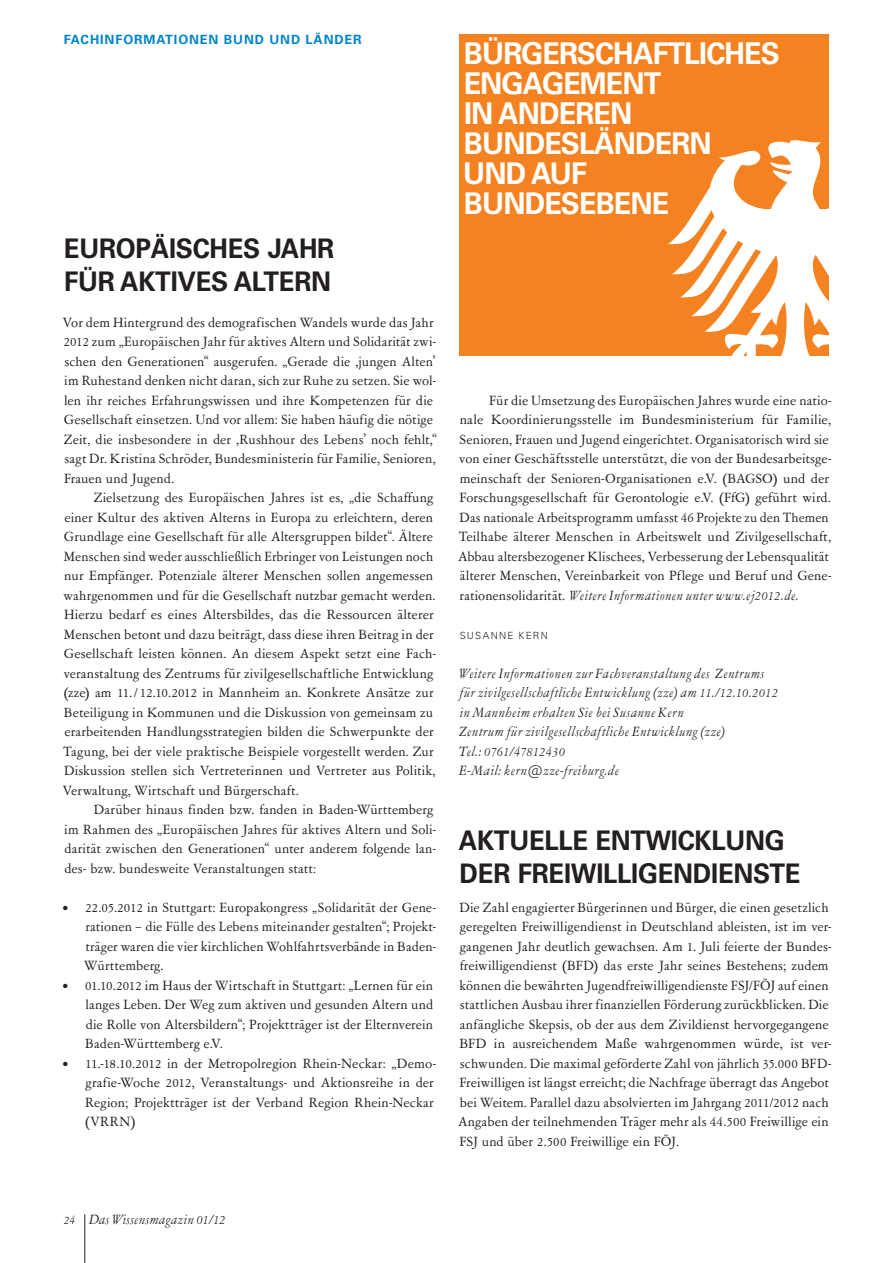
<style>
.page{position:relative;width:893px;height:1263px;background:#fff}
.page>*{position:absolute;margin:0;border:0;box-sizing:border-box;transform-origin:0 0}
.Head_klein{font:700 30px/30px "Univers LT";letter-spacing:-.03em;color:#fff;scale:.95 1}
.Head_XS{font:700 27px/33px "Univers LT";letter-spacing:-.01em;color:#231f20;scale:.95 1}
.Fließtext_Einzug{font:15px/19.5px "Garamont Amst SB Rom";letter-spacing:.01em;color:#231f20}
.Fließtext{font:15px/19.5px "Garamont Amst SB Rom";letter-spacing:.005em;color:#231f20}
.Kasten_Copy_linksbün{font:italic 15px/19.5px "Garamont Amst SB";letter-spacing:.045em;color:#231f20}
.Kasten_Copy_linksbün-2{font:italic 15px "Garamont Amst SB";letter-spacing:.01em;color:#231f20}
.Kopf_rechts{font:700 12.75px "Univers LT";letter-spacing:.07em;color:#0084ca}
.Fließtext-2{font:300 9.9px "Univers LT";letter-spacing:.13em;color:#231f20}
.s1{font-family:"Garamont Amst SB";font-style:italic}
.s2{font-size:13.5px}
</style>
<div class="page">
<hr style="left:84px;top:1214px;width:1px;height:49px;background:#231f20">
<div style="left:459px;top:34px;width:370px;height:322px;background:#f58220"></div>
<svg style="left:668px;top:140px;width:161px;height:216px;fill:#fff"></svg>
<p class="Kopf_rechts" style="left:64px;top:32px;width:299px">FACHINFORMATIONEN BUND UND LÄNDER</p>
<p class="Head_XS" style="left:64px;top:233px;width:286px">EUROPÄISCHES JAHR<br>FÜR AKTIVES ALTERN</p>
<p class="Fließtext" style="left:63px;top:313px;width:376px">Vor dem Hintergrund des demografischen Wandels wurde das Jahr 2012 zum „Europäischen Jahr für aktives Altern und Solidarität zwi&shy;schen den Generationen“ ausgerufen. „Gerade die ‚jungen Alten’ im Ruhestand denken nicht daran, sich zur Ruhe zu setzen. Sie wol&shy;len ihr reiches Erfahrungswissen und ihre Kompetenzen für die Gesellschaft einsetzen. Und vor allem: Sie haben häufig die nötige Zeit, die insbesondere in der ‚Rushhour des Lebens’ noch fehlt,“ sagt Dr. Kristina Schröder, Bundesministerin für Familie, Senioren, Frauen und Jugend.</p>
<p class="Fließtext_Einzug" style="left:63px;top:488px;width:374px;text-indent:31px">Zielsetzung des Europäischen Jahres ist es, „die Schaffung einer Kultur des aktiven Alterns in Europa zu erleichtern, deren Grundlage eine Gesellschaft für alle Altersgruppen bildet“. Ältere Menschen sind weder ausschließlich Erbringer von Leistungen noch nur Empfänger. Potenziale älterer Menschen sollen angemessen wahrgenommen und für die Gesellschaft nutzbar gemacht werden.<br>Hierzu bedarf es eines Altersbildes, das die Ressourcen älterer Menschen betont und dazu beiträgt, dass diese ihren Beitrag in der Gesellschaft leisten können. An diesem Aspekt setzt eine Fach&shy;veranstaltung des Zentrums für zivilgesellschaftliche Entwicklung (zze) am 11. / 12.10.2012 in Mannheim an. Konkrete Ansätze zur Beteiligung in Kommunen und die Diskussion von gemeinsam zu erarbeitenden Handlungsstrategien bilden die Schwerpunkte der Tagung, bei der viele praktische Beispiele vorgestellt werden. Zur Diskussion stellen sich Vertreterinnen und Vertreter aus Politik, Verwaltung, Wirtschaft und Bürgerschaft.</p>
<p class="Fließtext_Einzug" style="left:64px;top:800px;width:374px;text-indent:30px">Darüber hinaus finden bzw. fanden in Baden-Württemberg im Rahmen des „Europäischen Jahres für aktives Altern und Soli&shy;darität zwischen den Generationen“ unter anderem folgende lan&shy;des- bzw. bundesweite Veranstaltungen statt:</p>
<p class="Fließtext_Einzug" style="left:84px;top:898px;width:354px;text-align:justify;text-indent:-22px">• 22.05.2012 in Stuttgart: Europakongress „Solidarität der Gene&shy;rationen – die Fülle des Lebens miteinander gestalten“; Projekt&shy;träger waren die vier kirchlichen Wohlfahrtsverbände in Baden-Württemberg.</p>
<p class="Fließtext" style="left:85px;top:976px;width:349px;text-align:justify;text-indent:-23px">• 01.10.2012 im Haus der Wirtschaft in Stuttgart: „Lernen für ein langes Leben. Der Weg zum aktiven und gesunden Altern und die Rolle von Altersbildern“; Projektträger ist der Elternverein Baden-Württemberg e.V.</p>
<p class="Fließtext" style="left:85px;top:1054px;width:352px;text-align:justify;text-indent:-23px">• 11.-18.10.2012 in der Metropolregion Rhein-Neckar: „Demo&shy;grafie-Woche 2012, Veranstaltungs- und Aktionsreihe in der Region; Projektträger ist der Verband Region Rhein-Neckar (VRRN)</p>
<p class="Head_klein" style="left:464px;top:39px;width:334px">BÜRGERSCHAFTLICHES<br>ENGAGEMENT<br>IN ANDEREN<br>BUNDESLÄNDERN</p>
<p class="Head_klein" style="left:463px;top:159px;width:132px">UND AUF</p>
<p class="Head_klein" style="left:464px;top:189px;width:218px">BUNDESEBENE</p>
<p class="Fließtext_Einzug" style="left:458px;top:391px;width:375px;text-indent:31px">Für die Umsetzung des Europäischen Jahres wurde eine natio&shy;nale Koordinierungsstelle im Bundesministerium für Familie, Senioren, Frauen und Jugend eingerichtet. Organisatorisch wird sie von einer Geschäftsstelle unterstützt, die von der Bundesarbeitsge&shy;meinschaft der Senioren-Organisationen e.V. (BAGSO) und der Forschungsgesellschaft für Gerontologie e.V. (FfG) geführt wird.<br>Das nationale Arbeitsprogramm umfasst 46 Projekte zu den Themen Teilhabe älterer Menschen in Arbeitswelt und Zivilgesellschaft, Abbau altersbezogener Klischees, Verbesserung der Lebensqualität älterer Menschen, Vereinbarkeit von Pflege und Beruf und Gene&shy;rationensolidarität. <span class="s1">Weitere Informationen unter www.ej2012.de.</span></p>
<p class="Fließtext-2" style="left:460px;top:629px;width:90px">SUSANNE KERN</p>
<p class="Kasten_Copy_linksbün" style="left:458px;top:664px;width:321px">Weitere Informationen zur Fachveranstaltung des Zentrums für zivilgesellschaftliche Entwicklung (zze) am 11./12.10.2012 in Mannheim erhalten Sie bei Susanne Kern</p>
<p class="Kasten_Copy_linksbün" style="left:459px;top:722px;width:267px">Zentrum für zivilgesellschaftliche Entwicklung (zze)</p>
<p class="Kasten_Copy_linksbün-2" style="left:459px;top:743px;width:108px">Tel.: 0761/47812430</p>
<p class="Kasten_Copy_linksbün" style="left:459px;top:761px;width:161px">E-Mail: kern@zze-freiburg.de</p>
<p class="Head_XS" style="left:459px;top:824px;width:361px">AKTUELLE ENTWICKLUNG<br>DER FREIWILLIGENDIENSTE</p>
<p class="Fließtext" style="left:458px;top:898px;width:375px">Die Zahl engagierter Bürgerinnen und Bürger, die einen gesetzlich geregelten Freiwilligendienst in Deutschland ableisten, ist im ver&shy;gangenen Jahr deutlich gewachsen. Am 1. Juli feierte der Bundes&shy;freiwilligendienst (BFD) das erste Jahr seines Bestehens; zudem können die bewährten Jugendfreiwilligendienste FSJ/FÖJ auf einen stattlichen Ausbau ihrer finanziellen Förderung zurückblicken. Die anfängliche Skepsis, ob der aus dem Zivildienst hervorgegangene BFD in ausreichendem Maße wahrgenommen würde, ist ver&shy;schwunden. Die maximal geförderte Zahl von jährlich 35.000 BFD-Freiwilligen ist längst erreicht; die Nachfrage überragt das Angebot bei Weitem. Parallel dazu absolvierten im Jahrgang 2011/2012 nach Angaben der teilnehmenden Träger mehr als 44.500 Freiwillige ein FSJ und über 2.500 Freiwillige ein FÖJ.</p>
<p class="Kasten_Copy_linksbün" style="left:64px;top:1210px;width:163px"><span class="s2">24</span> Das Wissensmagazin 01/12</p>
</div>
